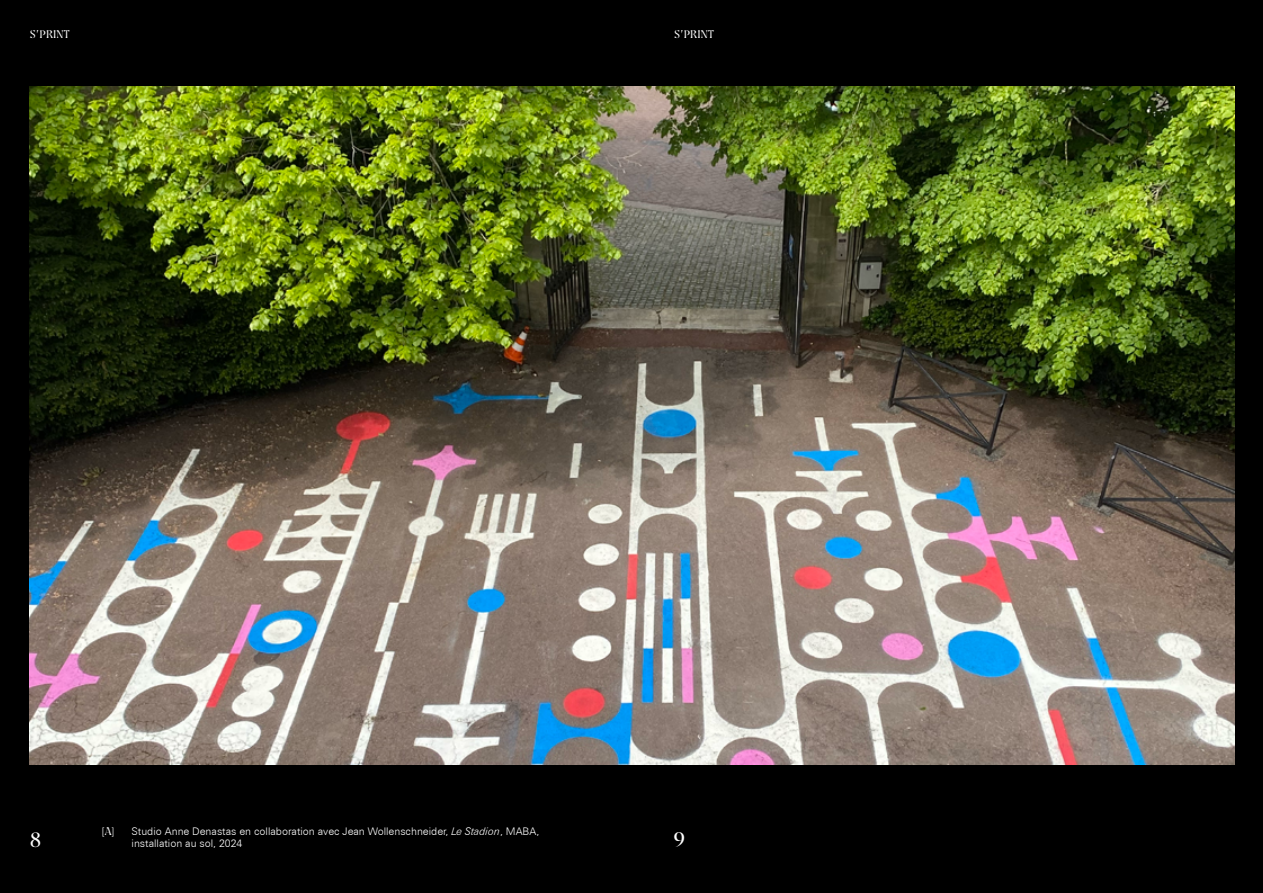
<style>
.page{position:relative;width:1263px;height:893px;background:#fff}
.page>*{position:absolute;margin:0;border:0;box-sizing:border-box;transform-origin:0 0}
.t1{font:300 19.5px "Nogent Display";color:#fff}
.t2{font:300 10.5px/12px "Zurich BT";color:#fff}
.t3{font:300 10.5px "Nogent Display";letter-spacing:.01em;color:#fff}
.s1{font-family:"Nogent Display"}
.s2{font-style:italic}
</style>
<div class="page">
<div style="left:631px;top:0;width:632px;height:893px;background:#000"></div>
<div style="left:0;top:0;width:631px;height:893px;background:#000"></div>
<img style="left:30px;top:86px;width:1204px;height:678px">
<p class="t3" style="left:30px;top:27px;width:42px">S’PRINT</p>
<p class="t3" style="left:674px;top:27px;width:42px">S’PRINT</p>
<h1 class="t1" style="left:30px;top:827px;width:13px">8</h1>
<p class="t2" style="left:102px;top:825px;width:14px">[<span class="s1">A</span>]</p>
<p class="t2" style="left:132px;top:825px;width:409px">Studio Anne Denastas en collaboration avec Jean Wollenschneider, <span class="s2">Le Stadion</span>, MABA, installation au sol, 2024</p>
<h1 class="t1" style="left:674px;top:827px;width:12px">9</h1>
</div>
